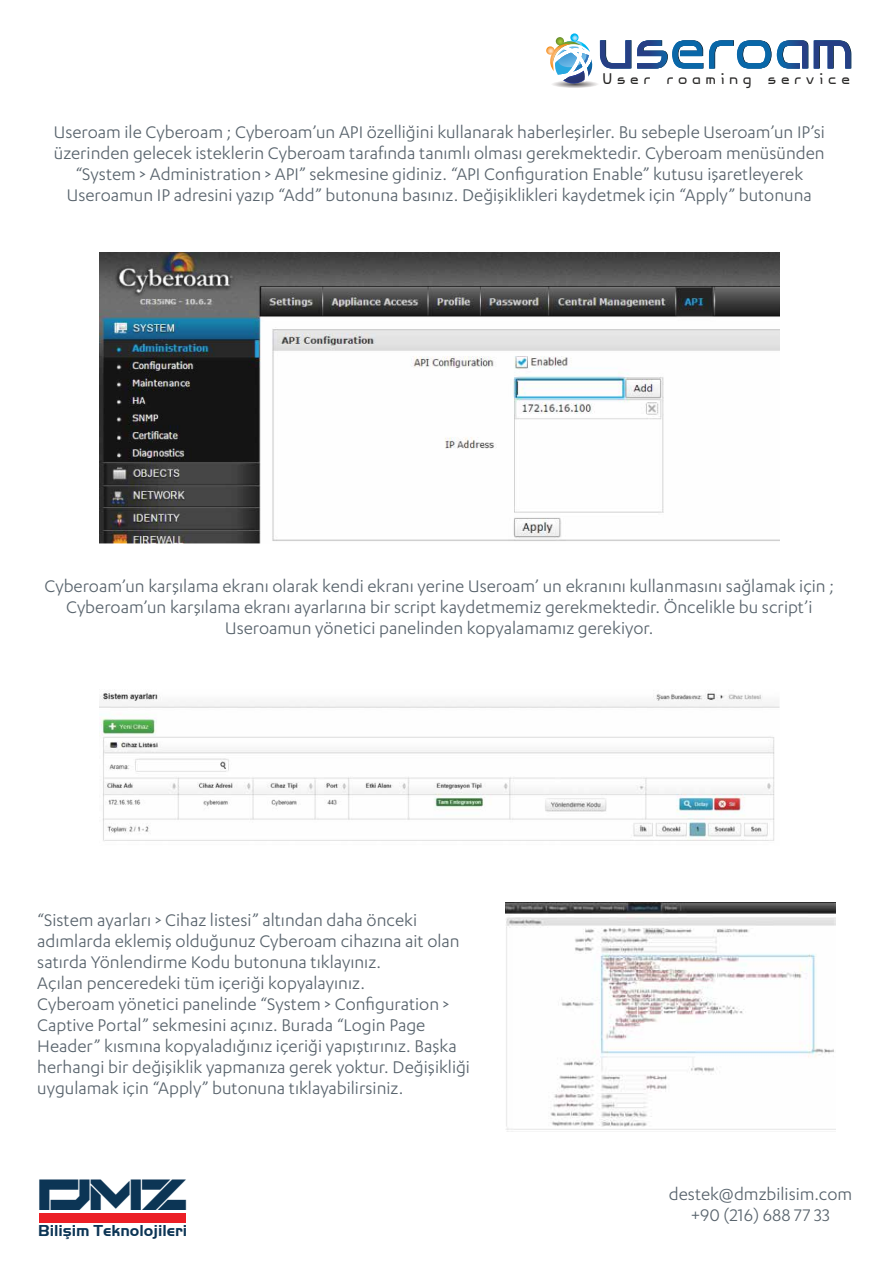
<style>
.page{position:relative;width:893px;height:1263px;background:#fff}
.page>*{position:absolute;margin:0;border:0;box-sizing:border-box;transform-origin:0 0}
.t1{font:40.65px "Darktech LDR";color:#0c3555}
.t2{font:19.5px/21px "F Secure Sans";color:#59646d;text-align:center}
.t3{font:18.9px "Viva Persib";letter-spacing:.26em;color:#232221}
.t4{font:700 16.35px "Handel Got D";letter-spacing:-.005em;color:#0c3555}
</style>
<div class="page">
<svg style="left:546px;top:33px;width:85px;height:55px"></svg>
<svg style="left:637px;top:40px;width:66px;height:29px"></svg>
<svg style="left:709px;top:40px;width:62px;height:29px"></svg>
<svg style="left:777px;top:40px;width:31px;height:29px"></svg>
<svg style="left:814px;top:40px;width:37px;height:29px"></svg>
<img style="left:99px;top:252px;width:680px;height:291px">
<img style="left:99px;top:691px;width:680px;height:150px">
<img style="left:505px;top:902px;width:331px;height:230px">
<div style="left:39px;top:1213px;width:147px;height:9px;background:#ec1f26"></div>
<p class="t3" style="left:603px;top:70px;width:249px">User roaming service</p>
<p class="t2" style="left:54px;top:121px;width:773px">Useroam ile Cyberoam ; Cyberoam’un API özelliğini kullanarak haberleşirler. Bu sebeple Useroam’un IP’si üzerinden gelecek isteklerin Cyberoam tarafında tanımlı olması gerekmektedir. Cyberoam menüsünden “System &gt; Administration &gt; API” sekmesine gidiniz. “API Configuration Enable” kutusu işaretleyerek Useroamun IP adresini yazıp “Add” butonuna basınız. Değişiklikleri kaydetmek için “Apply” butonuna</p>
<p class="t2" style="left:45px;top:575px;width:791px">Cyberoam’un karşılama ekranı olarak kendi ekranı yerine Useroam’ un ekranını kullanmasını sağlamak için ;<br>Cyberoam’un karşılama ekranı ayarlarına bir script kaydetmemiz gerekmektedir. Öncelikle bu script’i<br>Useroamun yönetici panelinden kopyalamamız gerekiyor.</p>
<p class="t2" style="left:37px;top:909px;width:434px;text-align:left">“Sistem ayarları &gt; Cihaz listesi” altından daha önceki adımlarda eklemiş olduğunuz Cyberoam cihazına ait olan satırda Yönlendirme Kodu butonuna tıklayınız.<br>Açılan penceredeki tüm içeriği kopyalayınız.<br>Cyberoam yönetici panelinde “System &gt; Configuration &gt; Captive Portal” sekmesini açınız. Burada “Login Page Header” kısmına kopyaladığınız içeriği yapıştırınız. Başka herhangi bir değişiklik yapmanıza gerek yoktur. Değişikliği uygulamak için “Apply” butonuna tıklayabilirsiniz.</p>
<h1 class="t1" style="left:39px;top:1172px;width:149px">Dmz</h1>
<p class="t4" style="left:38px;top:1220px;width:150px">Bilişim Teknolojileri</p>
<p class="t2" style="left:669px;top:1183px;width:185px">destek@dmzbilisim.com +90 (216) 688 77 33</p>
</div>
